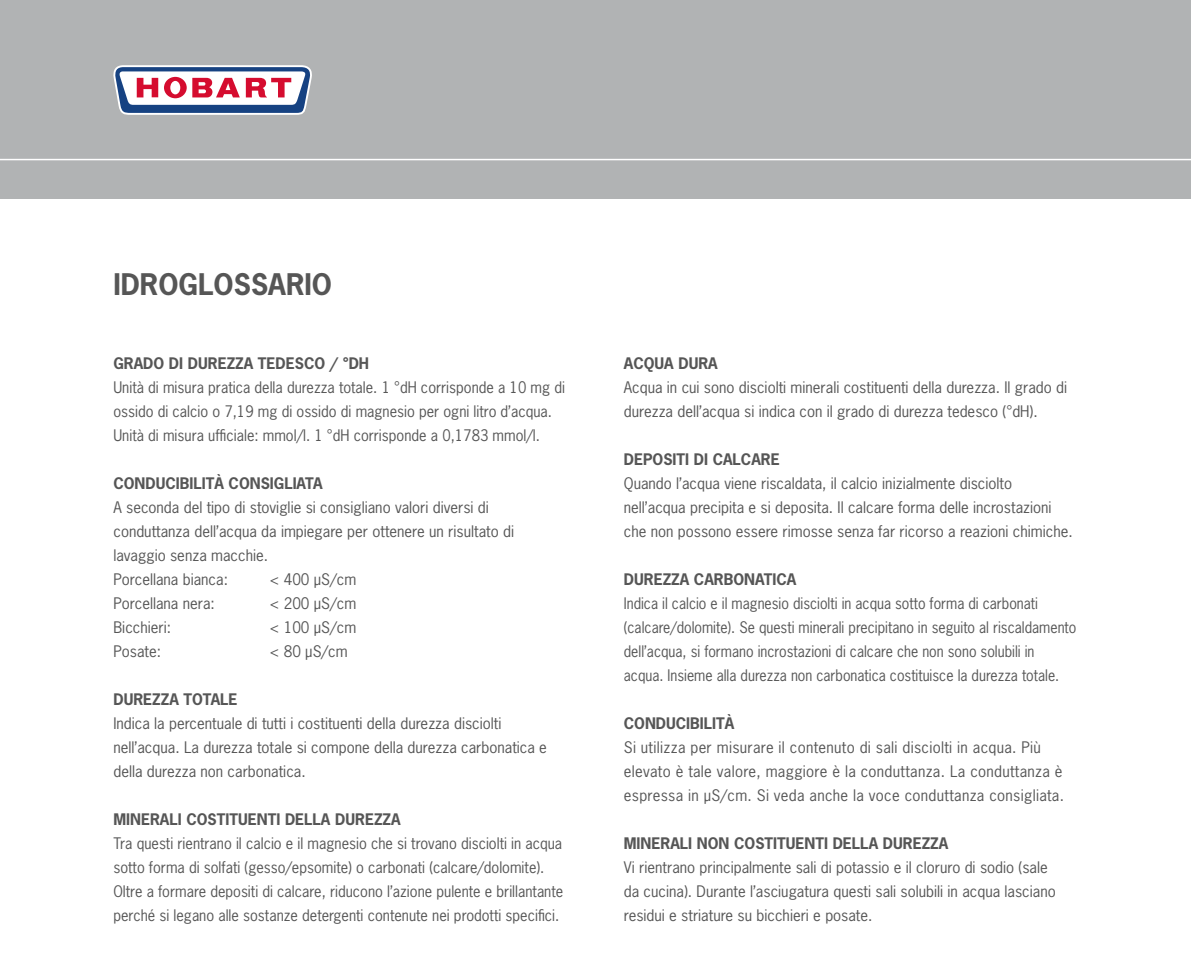
<style>
.page{position:relative;width:1191px;height:964px;background:#fff}
.page>*{position:absolute;margin:0;border:0;box-sizing:border-box;transform-origin:0 0}
.t1{font:700 28px "News Gothic";color:#565656}
.t2{font:15px/24px "News Gothic";color:#565656}
.t3{font:15px/24px "News Gothic";color:#565656;scale:.94 1}
.t4{font:700 15px "News Gothic";color:#565656}
.t5{font:15px/24px "News Gothic";letter-spacing:.02em;color:#565656}
</style>
<div class="page">
<div style="left:0;top:0;width:1191px;height:198px;background:#b1b3b4"></div>
<svg style="left:113px;top:65px;width:199px;height:50px;background:#b49fb7"></svg>
<hr style="left:0;top:159px;width:1191px;height:1px;background:#fff">
<h1 class="t1" style="left:113px;top:266px;width:220px">IDROGLOSSARIO</h1>
<p class="t4" style="left:113px;top:354px;width:257px">GRADO DI DUREZZA TEDESCO / °DH</p>
<p class="t2" style="left:113px;top:375px;width:453px">Unità di misura pratica della durezza totale. 1 °dH corrisponde a 10 mg di ossido di calcio o 7,19 mg di ossido di magnesio per ogni litro d’acqua.<br>Unità di misura ufficiale: mmol/l. 1 °dH corrisponde a 0,1783 mmol/l.</p>
<p class="t4" style="left:113px;top:474px;width:211px">CONDUCIBILITÀ CONSIGLIATA</p>
<p class="t2" style="left:113px;top:495px;width:402px">A seconda del tipo di stoviglie si consigliano valori diversi di conduttanza dell’acqua da impiegare per ottenere un risultato di lavaggio senza macchie.<br>Porcellana bianca:</p>
<p class="t2" style="left:269px;top:567px;width:88px">&lt; 400 µS/cm</p>
<p class="t2" style="left:113px;top:591px;width:103px">Porcellana nera:</p>
<p class="t2" style="left:269px;top:591px;width:88px">&lt; 200 µS/cm</p>
<p class="t2" style="left:113px;top:615px;width:59px">Bicchieri:</p>
<p class="t2" style="left:269px;top:615px;width:88px">&lt; 100 µS/cm</p>
<p class="t2" style="left:113px;top:639px;width:49px">Posate:</p>
<p class="t2" style="left:269px;top:639px;width:80px">&lt; 80 µS/cm</p>
<p class="t4" style="left:113px;top:690px;width:126px">DUREZZA TOTALE</p>
<p class="t2" style="left:113px;top:711px;width:435px">Indica la percentuale di tutti i costituenti della durezza disciolti nell’acqua. La durezza totale si compone della durezza carbonatica e della durezza non carbonatica.</p>
<p class="t4" style="left:113px;top:810px;width:289px">MINERALI COSTITUENTI DELLA DUREZZA</p>
<p class="t2" style="left:113px;top:831px;width:451px">Tra questi rientrano il calcio e il magnesio che si trovano disciolti in acqua sotto forma di solfati (gesso/epsomite) o carbonati (calcare/dolomite).<br>Oltre a formare depositi di calcare, riducono l’azione pulente e brillantante perché si legano alle sostanze detergenti contenute nei prodotti specifici.</p>
<p class="t4" style="left:624px;top:354px;width:95px">ACQUA DURA</p>
<p class="t2" style="left:624px;top:375px;width:445px">Acqua in cui sono disciolti minerali costituenti della durezza. Il grado di durezza dell’acqua si indica con il grado di durezza tedesco (°dH).</p>
<p class="t4" style="left:624px;top:450px;width:157px">DEPOSITI DI CALCARE</p>
<p class="t2" style="left:624px;top:471px;width:450px">Quando l’acqua viene riscaldata, il calcio inizialmente disciolto nell’acqua precipita e si deposita. Il calcare forma delle incrostazioni che non possono essere rimosse senza far ricorso a reazioni chimiche.</p>
<p class="t4" style="left:624px;top:570px;width:174px">DUREZZA CARBONATICA</p>
<p class="t3" style="left:624px;top:591px;width:483px">Indica il calcio e il magnesio disciolti in acqua sotto forma di carbonati (calcare/dolomite). Se questi minerali precipitano in seguito al riscaldamento dell’acqua, si formano incrostazioni di calcare che non sono solubili in acqua. Insieme alla durezza non carbonatica costituisce la durezza totale.</p>
<p class="t4" style="left:624px;top:714px;width:112px">CONDUCIBILITÀ</p>
<p class="t5" style="left:624px;top:735px;width:442px">Si utilizza per misurare il contenuto di sali disciolti in acqua. Più elevato è tale valore, maggiore è la conduttanza. La conduttanza è espressa in μS/cm. Si veda anche la voce conduttanza consigliata.</p>
<p class="t4" style="left:624px;top:834px;width:326px">MINERALI NON COSTITUENTI DELLA DUREZZA</p>
<p class="t2" style="left:624px;top:855px;width:433px">Vi rientrano principalmente sali di potassio e il cloruro di sodio (sale da cucina). Durante l’asciugatura questi sali solubili in acqua lasciano residui e striature su bicchieri e posate.</p>
</div>
